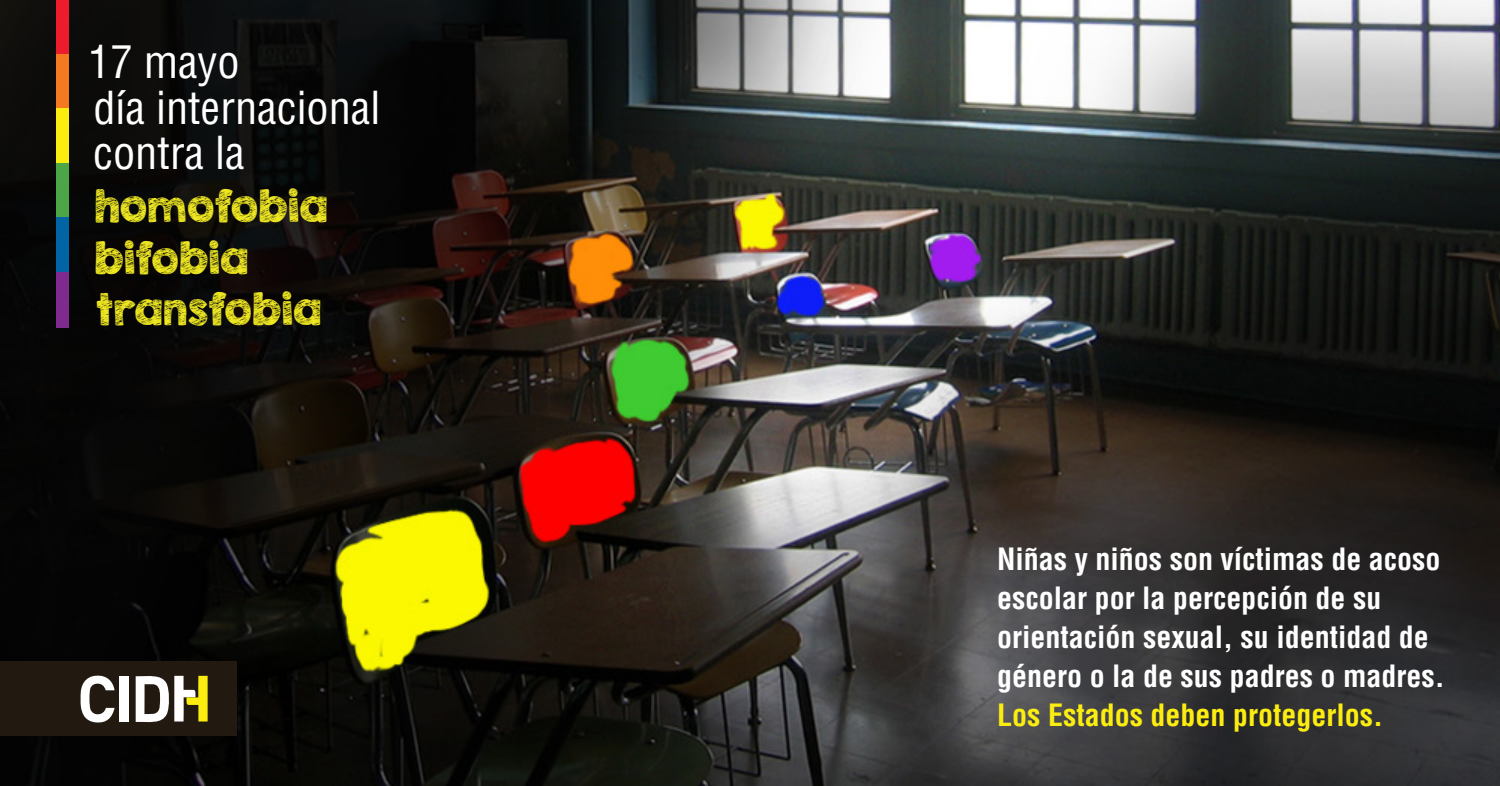
<style>
.page{position:relative;width:1500px;height:786px;background:#fff}
.page>*{position:absolute;margin:0;border:0;box-sizing:border-box;transform-origin:0 0}
.t1{font:condensed 44.4px "Helvetica LT Std";color:#fff}
.t2{font:42.75px/51.9px "KG Broken Vessels Sketch";color:#f0e922}
.t3{font:700 condensed 30px/39px "Helvetica LT Std";color:#fff}
.t4{font:700 condensed 30px "Helvetica LT Std";color:#fced11}
</style>
<div class="page">
<img style="left:0;top:0;width:1500px;height:786px">
<div style="left:56px;top:0;width:13px;height:55px;background:#ec1c2c"></div>
<div style="left:56px;top:54px;width:13px;height:56px;background:#f37a20"></div>
<div style="left:56px;top:109px;width:13px;height:55px;background:#fced11"></div>
<div style="left:56px;top:163px;width:13px;height:56px;background:#4ca547"></div>
<div style="left:56px;top:217px;width:13px;height:56px;background:#0164a5"></div>
<div style="left:56px;top:272px;width:13px;height:55px;background:#7e2a8e"></div>
<div style="left:1px;top:661px;width:236px;height:74px;background:#221a11"></div>
<svg style="left:81px;top:675px;width:34px;height:48px"></svg>
<div style="left:119px;top:676px;width:9px;height:46px;background:#fff"></div>
<svg style="left:136px;top:675px;width:72px;height:48px"></svg>
<h1 class="t1" style="left:88px;top:34px;width:153px">17 mayo</h1>
<h1 class="t1" style="left:93px;top:80px;width:289px">día internacional</h1>
<h1 class="t1" style="left:93px;top:125px;width:153px">contra la</h1>
<h2 class="t2" style="left:94px;top:180px;width:235px">homofobia bifobia transfobia</h2>
<p class="t3" style="left:997px;top:539px;width:449px">Niñas y niños son víctimas de acoso escolar por la percepción de su orientación sexual, su identidad de género o la de sus padres o madres.</p>
<p class="t4" style="left:997px;top:696px;width:387px">Los Estados deben protegerlos.</p>
</div>
